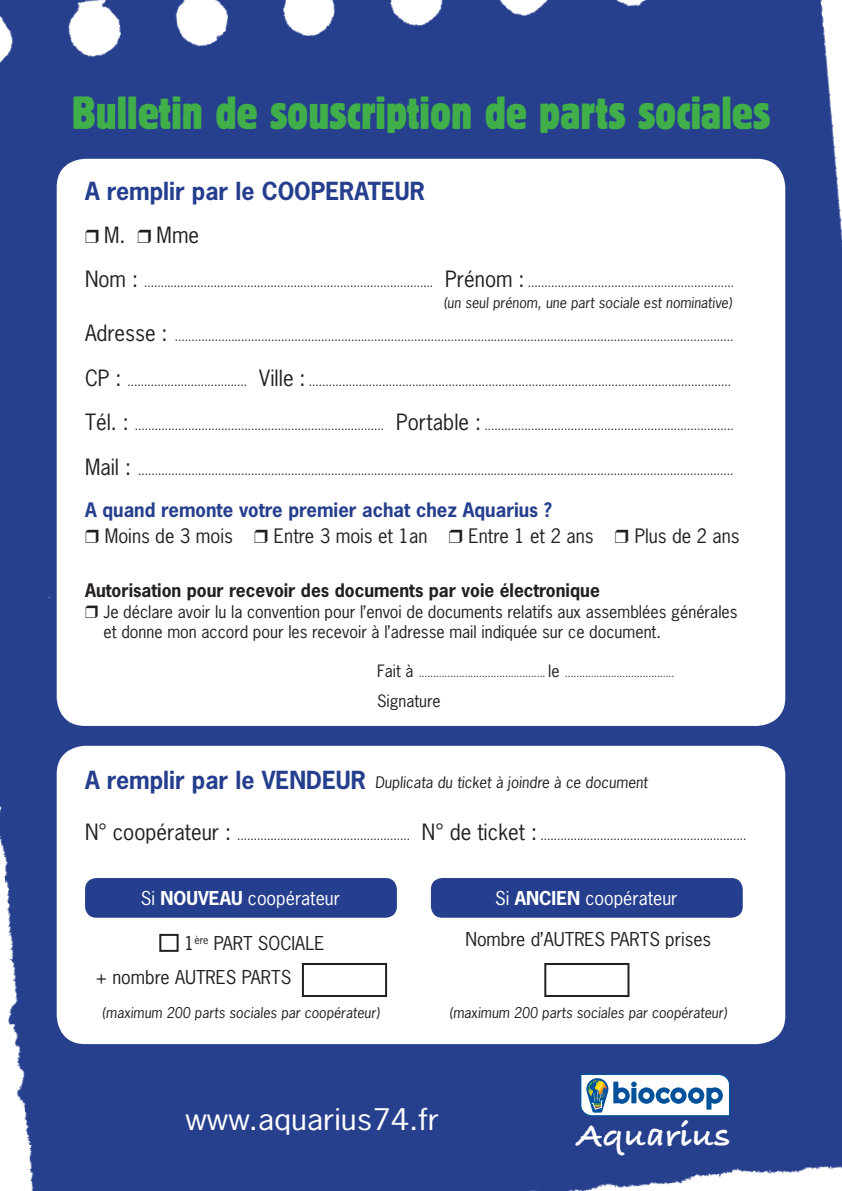
<style>
.page{position:relative;width:842px;height:1191px;background:#26408e}
.page>*{position:absolute;margin:0;border:0;box-sizing:border-box;transform-origin:0 0}
.t1{font:condensed 46px "Block BE";color:#40ae49}
.t2{font:900 34px "Bradley";color:#fff}
.t3{font:28px "News Gothic";color:#fff;scale:1.15 1}
.t4{font:700 23.4px "News Gothic";color:#253f8e}
.t5{font:21px "News Gothic";color:#231f20}
.t6{font:18.8px "News Gothic";color:#231f20}
.t7{font:700 18.8px "News Gothic";color:#253f8e}
.t8{font:18px/34px "News Gothic";color:#231f20}
.t9{font:18px "News Gothic";color:#fff}
.t10{font:700 17.6px "News Gothic";color:#231f20}
.t11{font:16.4px/19.6px "News Gothic";color:#231f20}
.t12{font:16px "News Gothic";color:#231f20}
.t13{font:15px "News Gothic";color:#231f20}
.t14{font:14px "News Gothic";color:#231f20}
.t15{font:11.8px "News Gothic";color:#231f20}
.t16{font:10px "News Gothic";color:#231f20}
.s1{font-size:21px}
.s2{font-size:16px}
.s3{font-weight:700}
</style>
<div class="page">
<div style="left:57px;top:159px;width:728px;height:567px;background:#fff;border-radius:28px"></div>
<svg style="left:579px;top:1073px;width:152px;height:44px"></svg>
<div style="left:57px;top:746px;width:728px;height:298px;background:#fff;border-radius:28px"></div>
<div style="left:85px;top:878px;width:312px;height:39px;background:#253f8e;border-radius:11px"></div>
<div style="left:431px;top:878px;width:312px;height:39px;background:#253f8e;border-radius:11px"></div>
<div style="left:302px;top:963px;width:85px;height:34px;border:2px solid #231f20"></div>
<div style="left:159px;top:934px;width:20px;height:17px;border:2px solid #231f20"></div>
<div style="left:544px;top:963px;width:85px;height:34px;border:2px solid #231f20"></div>
<h1 class="t1" style="left:72px;top:86px;width:700px">Bulletin de souscription de parts sociales</h1>
<h3 class="t4" style="left:85px;top:176px;width:341px">A remplir par le COOPERATEUR</h3>
<h3 class="t5" style="left:104px;top:221px;width:23px">M.</h3>
<h3 class="t5" style="left:157px;top:221px;width:44px">Mme</h3>
<p class="t15" style="left:85px;top:275px;width:650px"><span class="s1">Nom :</span> ....................................................................................... <span class="s1">Prénom :</span> ..............................................................</p>
<p class="t15" style="left:85px;top:329px;width:650px"><span class="s1">Adresse :</span> ........................................................................................................................................................................</p>
<p class="t15" style="left:85px;top:373px;width:648px"><span class="s1">CP :</span> .................................... <span class="s1">Ville :</span> ...............................................................................................................................</p>
<p class="t15" style="left:85px;top:418px;width:650px"><span class="s1">Tél. :</span> ........................................................................... <span class="s1">Portable :</span> ...........................................................................</p>
<p class="t15" style="left:85px;top:463px;width:650px"><span class="s1">Mail :</span> ...................................................................................................................................................................................</p>
<h3 class="t7" style="left:85px;top:497px;width:469px">A quand remonte votre premier achat chez Aquarius ?</h3>
<h3 class="t6" style="left:105px;top:523px;width:130px">Moins de 3 mois</h3>
<h3 class="t6" style="left:274px;top:523px;width:155px">Entre 3 mois et 1an</h3>
<h3 class="t6" style="left:468px;top:523px;width:127px">Entre 1 et 2 ans</h3>
<h3 class="t6" style="left:635px;top:523px;width:107px">Plus de 2 ans</h3>
<p class="t14" style="left:444px;top:294px;width:291px">(un seul prénom, une part sociale est nominative)</p>
<h3 class="t10" style="left:85px;top:578px;width:516px">Autorisation pour recevoir des documents par voie électronique</h3>
<h3 class="t11" style="left:104px;top:602px;width:636px">Je déclare avoir lu la convention pour l’envoi de documents relatifs aux assemblées générales et donne mon accord pour les recevoir à l’adresse mail indiquée sur ce document.</h3>
<p class="t16" style="left:377px;top:666px;width:299px"><span class="s2">Fait à</span> ............................................ <span class="s2">le</span> ......................................</p>
<h3 class="t12" style="left:377px;top:690px;width:65px">Signature</h3>
<h3 class="t4" style="left:85px;top:764px;width:282px">A remplir par le VENDEUR</h3>
<p class="t15" style="left:85px;top:828px;width:663px"><span class="s1">N° coopérateur :</span> .................................................... <span class="s1">N° de ticket :</span> ..............................................................</p>
<p class="t13" style="left:375px;top:772px;width:276px">Duplicata du ticket à joindre à ce document</p>
<h3 class="t9" style="left:141px;top:886px;width:201px">Si <span class="s3">NOUVEAU</span> coopérateur</h3>
<h3 class="t9" style="left:495px;top:886px;width:184px">Si <span class="s3">ANCIEN</span> coopérateur</h3>
<h3 class="t8" style="left:95px;top:926px;width:231px;text-indent:89px">1<sup>ère</sup> PART SOCIALE + nombre AUTRES PARTS</h3>
<p class="t14" style="left:102px;top:1004px;width:280px">(maximum 200 parts sociales par coopérateur)</p>
<h3 class="t8" style="left:465px;top:922px;width:247px">Nombre d’AUTRES PARTS prises</h3>
<p class="t14" style="left:450px;top:1004px;width:280px">(maximum 200 parts sociales par coopérateur)</p>
<h3 class="t3" style="left:186px;top:1101px;width:222px">www.aquarius74.fr</h3>
<h2 class="t2" style="left:577px;top:1116px;width:156px">Aquarius</h2>
</div>
